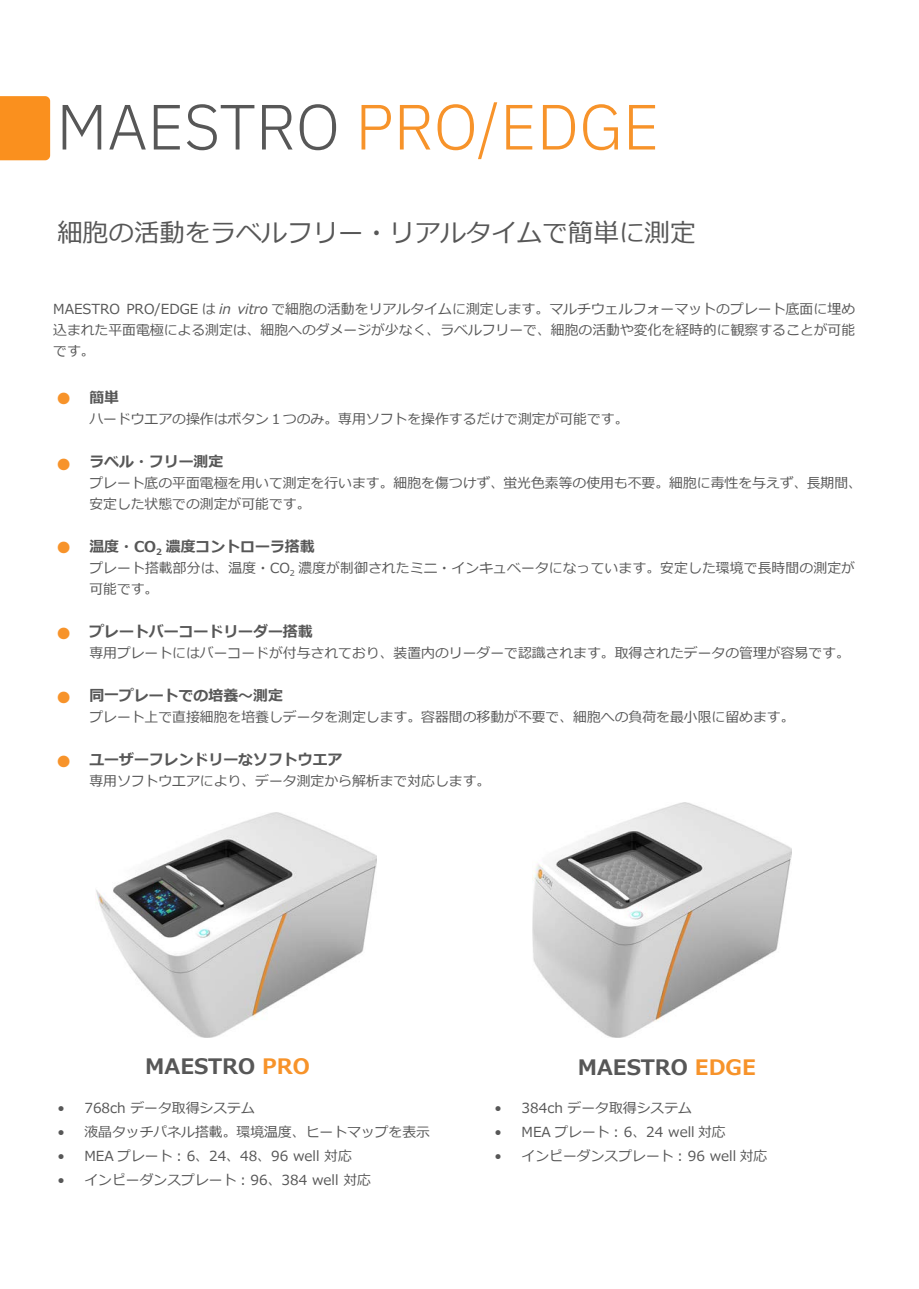
<style>
.page{position:relative;width:919px;height:1289px;background:#fff}
.page>*{position:absolute;margin:0;border:0;box-sizing:border-box;transform-origin:0 0}
.t1{font:300 63.75px "IBM Plex Sans";color:#f7932a}
.t2{font:25.5px "Meiryo";color:#575757}
.t3{font:700 25.5px "Meiryo";color:#f7932a}
.t4{font:700 21.3px "Meiryo";color:#575757}
.t5{font:700 14.85px "Meiryo";color:#575757}
.t6{font:13.8px/21.3px "Meiryo";color:#575757}
.s1{color:#575757}
.s2{font-style:italic}
.s3{color:#f7932a}
</style>
<div class="page">
<img style="left:533px;top:803px;width:259px;height:234px">
<img style="left:96px;top:812px;width:281px;height:225px">
<div style="left:0;top:96px;width:50px;height:64px;background:#fa901e"></div>
<h1 class="t1" style="left:56px;top:79px;width:604px"><span class="s1">MAESTRO</span> PRO/EDGE</h1>
<h2 class="t2" style="left:57px;top:215px;width:639px">細胞の活動をラベルフリー・リアルタイムで簡単に測定</h2>
<p class="t6" style="left:53px;top:299px;width:803px;text-align:justify">MAESTRO PRO/EDGE は <span class="s2">in vitro</span> で細胞の活動をリアルタイムに測定します。マルチウェルフォーマットのプレート底面に埋め込まれた平面電極による測定は、細胞へのダメージが少なく、ラベルフリーで、細胞の活動や変化を経時的に観察することが可能です。</p>
<p class="t5" style="left:89px;top:387px;width:31px">簡単</p>
<p class="t6" style="left:89px;top:409px;width:540px">ハードウエアの操作はボタン１つのみ。専用ソフトを操作するだけで測定が可能です。</p>
<p class="t5" style="left:89px;top:451px;width:135px">ラベル・フリー測定</p>
<p class="t6" style="left:89px;top:473px;width:774px">プレート底の平面電極を用いて測定を行います。細胞を傷つけず、蛍光色素等の使用も不要。細胞に毒性を与えず、長期間、安定した状態での測定が可能です。</p>
<p class="t5" style="left:89px;top:536px;width:227px">温度・CO<sub>2</sub> 濃度コントローラ搭載</p>
<p class="t6" style="left:89px;top:558px;width:767px">プレート搭載部分は、温度・CO<sub>2</sub> 濃度が制御されたミニ・インキュベータになっています。安定した環境で長時間の測定が可能です。</p>
<p class="t5" style="left:89px;top:621px;width:225px">プレートバーコードリーダー搭載</p>
<p class="t6" style="left:89px;top:643px;width:762px">専用プレートにはバーコードが付与されており、装置内のリーダーで認識されます。取得されたデータの管理が容易です。</p>
<p class="t5" style="left:89px;top:685px;width:195px">同一プレートでの培養～測定</p>
<p class="t6" style="left:89px;top:707px;width:706px">プレート上で直接細胞を培養しデータを測定します。容器間の移動が不要で、細胞への負荷を最小限に留めます。</p>
<p class="t5" style="left:89px;top:749px;width:254px">ユーザーフレンドリーなソフトウエア</p>
<p class="t6" style="left:89px;top:771px;width:402px">専用ソフトウエアにより、データ測定から解析まで対応します。</p>
<h2 class="t3" style="left:55px;top:380px;width:19px">•</h2>
<h2 class="t3" style="left:55px;top:446px;width:19px">•</h2>
<h2 class="t3" style="left:55px;top:529px;width:19px">•</h2>
<h2 class="t3" style="left:55px;top:615px;width:19px">•</h2>
<h2 class="t3" style="left:55px;top:679px;width:19px">•</h2>
<h2 class="t3" style="left:55px;top:742px;width:19px">•</h2>
<h3 class="t4" style="left:145px;top:1050px;width:166px">MAESTRO <span class="s3">PRO</span></h3>
<h3 class="t4" style="left:578px;top:1051px;width:179px">MAESTRO <span class="s3">EDGE</span></h3>
<p class="t6" style="left:57px;top:1097px;width:199px">• 768ch データ取得システム</p>
<p class="t6" style="left:57px;top:1122px;width:374px">• 液晶タッチパネル搭載。環境温度、ヒートマップを表示</p>
<p class="t6" style="left:57px;top:1146px;width:296px">• MEA プレート : 6、24、48、96 well 対応</p>
<p class="t6" style="left:57px;top:1170px;width:315px">• インピーダンスプレート : 96、384 well 対応</p>
<p class="t6" style="left:494px;top:1097px;width:199px">• 384ch データ取得システム</p>
<p class="t6" style="left:494px;top:1122px;width:233px">• MEA プレート : 6、24 well 対応</p>
<p class="t6" style="left:494px;top:1146px;width:274px">• インピーダンスプレート : 96 well 対応</p>
</div>
